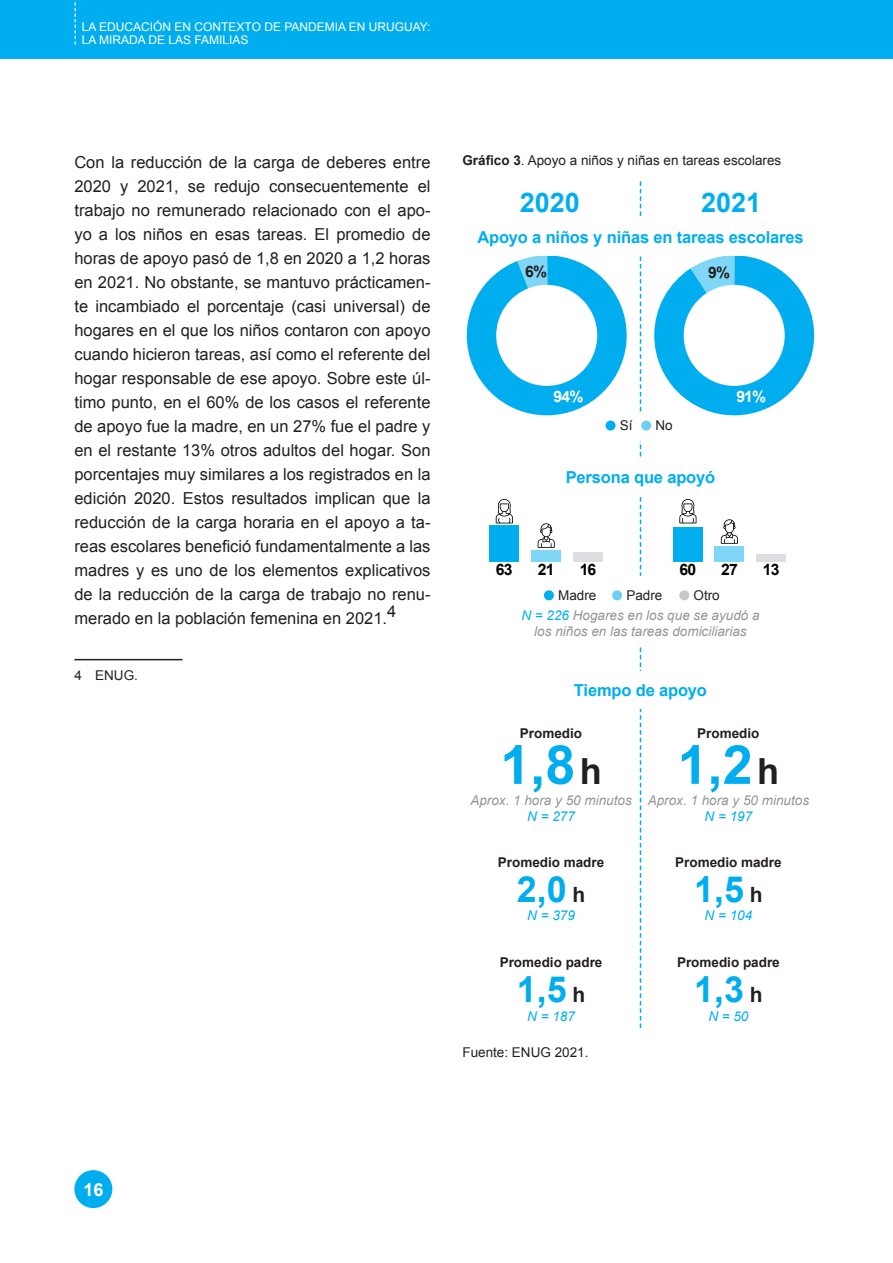
<style>
.page{position:relative;width:893px;height:1263px;background:#fff}
.page>*{position:absolute;margin:0;border:0;box-sizing:border-box;transform-origin:0 0}
.U-titulo-2022{font:700 54px "Arial";color:#00aeef}
.U-titulo-2022-2{font:700 36px "Arial";color:#00aeef}
.U-subtitulo-2022{font:700 27px "Arial";color:#00aeef}
.t1{font:700 18px "Arial";color:#fff}
.U-normal-2022{font:16.5px/24px "Arial";color:#231f20}
.U-titulo-grafica-202{font:700 16.5px "Arial";letter-spacing:-.01em;color:#00aeef}
.t2{font:700 15.75px "Arial";letter-spacing:-.05em;color:#000001}
.t3{font:700 15.75px "Arial";color:#fff}
.t4{font:700 15.75px "Arial";color:#231f20}
.U-frase-grafica-2022{font:italic 13.5px/16.2px "Arial";color:#939598;text-align:center}
.U-tablaFuente-2022{font:13.5px "Arial";color:#231f20}
.U-tablaFuente-2022-2{font:700 13.5px "Arial";color:#231f20}
.U-frase-grafica-2022-2{font:italic 13.5px "Arial";color:#00aeef}
.UNICEF_nota_al_pie{font:13.5px "Arial";color:#231f20}
.t5{font:12px/13.5px "Arial";color:#fff}
.s1{font-weight:700;font-size:15.75px;color:#000001}
.s2{font-weight:700}
.s3{color:#00aeef}
.s4{font-size:36px;color:#231f20}
.s5{font-size:21px;color:#231f20}
</style>
<div class="page">
<div style="left:0;top:0;width:893px;height:58px;background:#00aeef"></div>
<svg style="left:75px;top:0;width:1px;height:45px"></svg>
<div style="left:75px;top:1171px;width:37px;height:36px;background:#00aeef;border-radius:50%"></div>
<div style="left:74px;top:1170px;width:38px;height:38px;border:2px solid #00aeef;border-radius:50%"></div>
<svg style="left:640px;top:181px;width:1px;height:847px"></svg>
<div style="left:622px;top:576px;width:38px;height:70px;background:#fff"></div>
<hr style="left:74px;top:659px;width:108px;height:1px;background:#231f20">
<svg style="left:467px;top:256px;width:160px;height:159px"></svg>
<svg style="left:654px;top:256px;width:160px;height:159px"></svg>
<div style="left:489px;top:525px;width:30px;height:37px;background:#00aeef"></div>
<div style="left:531px;top:550px;width:30px;height:12px;background:#80d6f7"></div>
<div style="left:573px;top:553px;width:30px;height:9px;background:#dcdddf"></div>
<svg style="left:538px;top:523px;width:17px;height:25px"></svg>
<svg style="left:496px;top:499px;width:17px;height:24px"></svg>
<div style="left:673px;top:527px;width:30px;height:35px;background:#00aeef"></div>
<div style="left:715px;top:546px;width:29px;height:16px;background:#80d6f7"></div>
<div style="left:756px;top:554px;width:30px;height:8px;background:#dcdddf"></div>
<svg style="left:721px;top:519px;width:17px;height:25px"></svg>
<svg style="left:679px;top:499px;width:17px;height:24px"></svg>
<div style="left:462px;top:218px;width:357px;height:38px;background:#fff"></div>
<div style="left:462px;top:458px;width:357px;height:38px;background:#fff"></div>
<div style="left:462px;top:670px;width:357px;height:38px;background:#fff"></div>
<div style="left:544px;top:590px;width:10px;height:10px;background:#00aeef;border-radius:50%"></div>
<div style="left:612px;top:590px;width:10px;height:10px;background:#6bcff6;border-radius:50%"></div>
<div style="left:679px;top:590px;width:10px;height:10px;background:#c7c8ca;border-radius:50%"></div>
<div style="left:622px;top:414px;width:38px;height:27px;background:#fff"></div>
<div style="left:606px;top:421px;width:10px;height:10px;background:#00aeef;border-radius:50%"></div>
<div style="left:641px;top:421px;width:10px;height:10px;background:#6bcff6;border-radius:50%"></div>
<p class="t5" style="left:82px;top:20px;width:350px">LA EDUCACIÓN EN CONTEXTO DE PANDEMIA EN URUGUAY:<br>LA MIRADA DE LAS FAMILIAS</p>
<p class="U-normal-2022" style="left:74px;top:150px;width:375px">Con la reducción de la carga de deberes entre 2020 y 2021, se redujo consecuentemente el trabajo no remunerado relacionado con el apo&shy;yo a los niños en esas tareas. El promedio de horas de apoyo pasó de 1,8 en 2020 a 1,2 horas en 2021. No obstante, se mantuvo prácticamen&shy;te incambiado el porcentaje (casi universal) de hogares en el que los niños contaron con apoyo cuando hicieron tareas, así como el referente del hogar responsable de ese apoyo. Sobre este úl&shy;timo punto, en el 60% de los casos el referente de apoyo fue la madre, en un 27% fue el padre y en el restante 13% otros adultos del hogar. Son porcentajes muy similares a los registrados en la edición 2020. Estos resultados implican que la reducción de la carga horaria en el apoyo a ta&shy;reas escolares benefició fundamentalmente a las madres y es uno de los elementos explicativos<span class="s1">63 </span>de la reducción de la carga de trabajo no renu&shy;merado en la población femenina en 2021.</p>
<p class="U-normal-2022" style="left:387px;top:599px;width:11px">4</p>
<p class="UNICEF_nota_al_pie" style="left:74px;top:667px;width:65px">4 ENUG.</p>
<p class="U-tablaFuente-2022" style="left:462px;top:151px;width:320px"><span class="s2">Gráfico 3</span>. Apoyo a niños y niñas en tareas escolares</p>
<p class="U-subtitulo-2022" style="left:520px;top:184px;width:62px">2020</p>
<p class="U-subtitulo-2022" style="left:701px;top:184px;width:62px">2021</p>
<p class="U-titulo-grafica-202" style="left:477px;top:226px;width:328px">Apoyo a niños y niñas en tareas escolares</p>
<p class="t4" style="left:525px;top:261px;width:23px">6%</p>
<p class="t4" style="left:708px;top:262px;width:23px">9%</p>
<p class="t3" style="left:554px;top:386px;width:31px">94%</p>
<p class="U-tablaFuente-2022" style="left:620px;top:417px;width:14px">Sí</p>
<p class="U-tablaFuente-2022" style="left:655px;top:417px;width:19px">No</p>
<p class="t3" style="left:736px;top:386px;width:31px">91%</p>
<p class="U-titulo-grafica-202" style="left:566px;top:466px;width:151px">Persona que apoyó</p>
<p class="t2" style="left:473px;top:559px;width:83px">21 63 16 21</p>
<p class="t2" style="left:580px;top:559px;width:18px">16</p>
<p class="t2" style="left:721px;top:559px;width:83px">27 60 13 27</p>
<p class="t2" style="left:680px;top:559px;width:18px">60</p>
<p class="U-tablaFuente-2022" style="left:558px;top:587px;width:40px">Madre</p>
<p class="U-tablaFuente-2022" style="left:626px;top:587px;width:38px">Padre</p>
<p class="U-tablaFuente-2022" style="left:693px;top:587px;width:28px">Otro</p>
<p class="U-frase-grafica-2022" style="left:521px;top:607px;width:240px"><span class="s3">N = 226</span> Hogares en los que se ayudó a los niños en las tareas domiciliarias</p>
<p class="U-titulo-grafica-202" style="left:574px;top:679px;width:135px">Tiempo de apoyo</p>
<p class="U-tablaFuente-2022-2" style="left:520px;top:724px;width:64px">Promedio</p>
<p class="U-tablaFuente-2022-2" style="left:697px;top:724px;width:64px">Promedio</p>
<p class="U-titulo-2022" style="left:500px;top:729px;width:103px">1,8<span class="s4">h</span></p>
<p class="U-titulo-2022" style="left:678px;top:729px;width:103px">1,2<span class="s4">h</span></p>
<p class="U-frase-grafica-2022" style="left:470px;top:792px;width:163px">Aprox. 1 hora y 50 minutos</p>
<p class="U-frase-grafica-2022-2" style="left:527px;top:807px;width:49px">N = 277</p>
<p class="U-frase-grafica-2022" style="left:648px;top:792px;width:163px">Aprox. 1 hora y 50 minutos</p>
<p class="U-frase-grafica-2022-2" style="left:705px;top:807px;width:49px">N = 197</p>
<p class="U-tablaFuente-2022-2" style="left:498px;top:854px;width:108px">Promedio madre</p>
<p class="U-tablaFuente-2022-2" style="left:675px;top:854px;width:108px">Promedio madre</p>
<p class="U-titulo-2022-2" style="left:517px;top:866px;width:70px">2,0 <span class="s5">h</span></p>
<p class="U-titulo-2022-2" style="left:694px;top:866px;width:70px">1,5 <span class="s5">h</span></p>
<p class="U-frase-grafica-2022-2" style="left:527px;top:906px;width:49px">N = 379</p>
<p class="U-frase-grafica-2022-2" style="left:705px;top:906px;width:49px">N = 104</p>
<p class="U-tablaFuente-2022-2" style="left:500px;top:953px;width:104px">Promedio padre</p>
<p class="U-tablaFuente-2022-2" style="left:677px;top:953px;width:104px">Promedio padre</p>
<p class="U-titulo-2022-2" style="left:517px;top:966px;width:70px">1,5 <span class="s5">h</span></p>
<p class="U-titulo-2022-2" style="left:694px;top:966px;width:70px">1,3 <span class="s5">h</span></p>
<p class="U-frase-grafica-2022-2" style="left:527px;top:1007px;width:49px">N = 187</p>
<p class="U-frase-grafica-2022-2" style="left:708px;top:1007px;width:42px">N = 50</p>
<p class="U-tablaFuente-2022" style="left:462px;top:1044px;width:128px">Fuente: ENUG 2021.</p>
<p class="t1" style="left:83px;top:1177px;width:22px">16</p>
</div>
